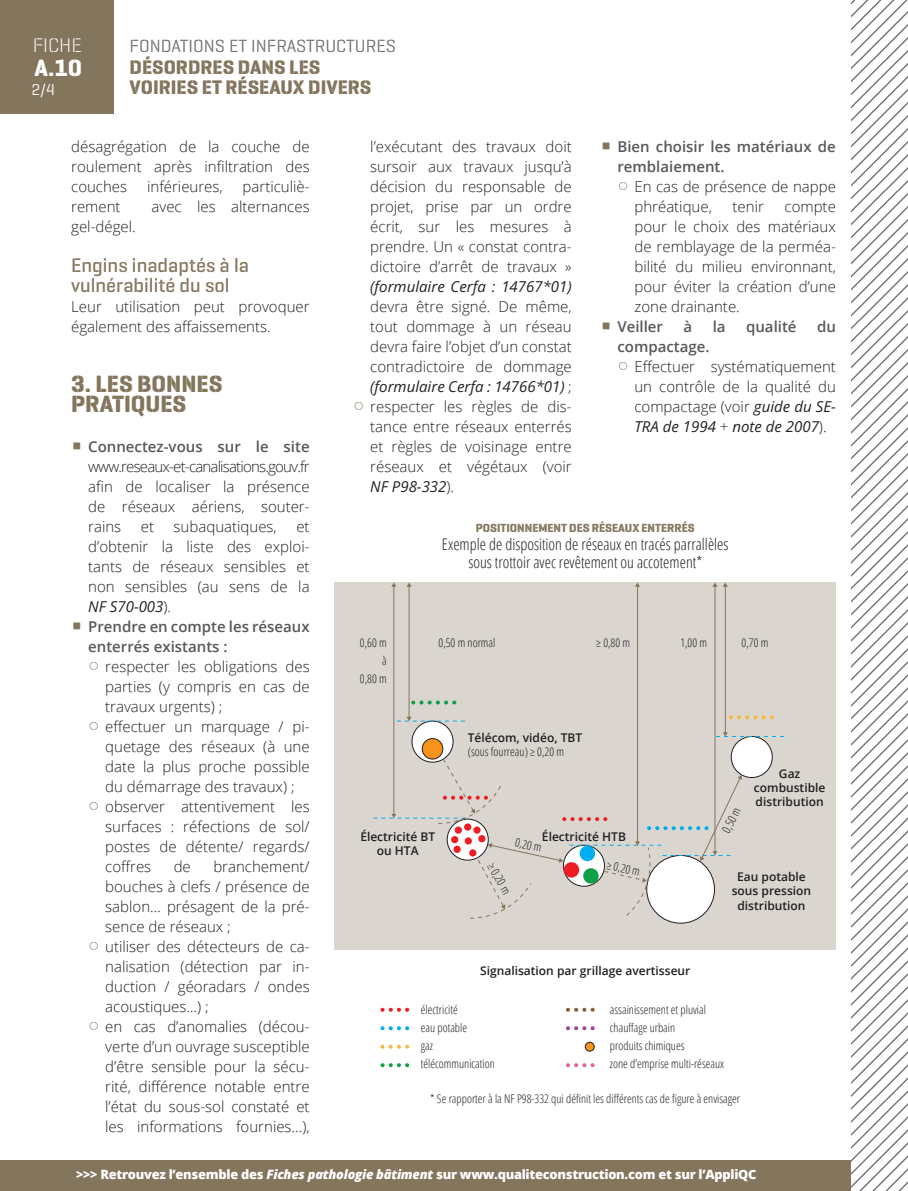
<style>
.page{position:relative;width:908px;height:1191px;background:#fff}
.page>*{position:absolute;margin:0;border:0;box-sizing:border-box;transform-origin:0 0}
.titre3{font:700 24px/20px "Geogrotesque Stencil A";color:#84755d}
.t1{font:700 24px "Geogrotesque Stencil A";color:#fff}
.t2{font:700 20px/20px "Geogrotesque Stencil A";color:#84755d}
.bold_vert{font:500 20px/20px "Geogrotesque Stencil A";color:#84755d}
.t3{font:20px "Geogrotesque Stencil C Lg";color:#fff}
.t4{font:18px "Geogrotesque Stencil A";color:#6c6d70}
.t5{font:300 condensed 16px/18px "Open Sans";color:#231f20;text-align:center}
.t6{font:16px "Geogrotesque Stencil A";color:#fff}
.t7{font:300 15px/20px "Open Sans";color:#231f20;text-align:justify}
.t8{font:600 15px/20px "Open Sans";color:#57585a}
.t9{font:800 12.8px "Open Sans";letter-spacing:-.02em;color:#fff}
.t10{font:300 condensed 12px/18px "Open Sans";color:#231f20}
.t11{font:600 12px/14.4px "Open Sans";color:#231f20;text-align:center}
.t12{font:700 12px "Geogrotesque Stencil A";color:#84755d}
.s1{font-family:"Geogrotesque Stencil A";font-weight:700;font-size:28px;color:#84755d}
.s2{font-weight:600;color:#57585a}
.s3{font-style:italic}
.s4{font-weight:600;font-stretch:normal}
</style>
<div class="page">
<div style="left:0;top:0;width:113px;height:113px;background:#84755d"></div>
<svg style="left:850px;top:0;width:57px;height:1191px"></svg>
<div style="left:0;top:1159px;width:850px;height:32px;background:#84755d"></div>
<div style="left:334px;top:582px;width:501px;height:367px;background:#dad5ce"></div>
<div style="left:731px;top:736px;width:41px;height:41px;background:#fff;border-radius:50%"></div>
<div style="left:730px;top:736px;width:42px;height:42px;border:1px solid #231f20;border-radius:50%"></div>
<div style="left:412px;top:721px;width:41px;height:41px;background:#fff;border-radius:50%"></div>
<div style="left:411px;top:720px;width:42px;height:42px;border:1px solid #231f20;border-radius:50%"></div>
<svg style="left:413px;top:700px;width:42px;height:4px"></svg>
<svg style="left:730px;top:715px;width:42px;height:4px"></svg>
<hr style="left:393px;top:586px;width:1px;height:228px;background:#84755d">
<svg style="left:391px;top:582px;width:5px;height:5px"></svg>
<hr style="left:636px;top:586px;width:1px;height:256px;background:#84755d">
<svg style="left:635px;top:582px;width:4px;height:5px"></svg>
<hr style="left:714px;top:586px;width:1px;height:266px;background:#84755d">
<hr style="left:408px;top:586px;width:1px;height:131px;background:#84755d">
<svg style="left:406px;top:582px;width:5px;height:5px"></svg>
<svg style="left:396px;top:717px;width:69px;height:4px"></svg>
<hr style="left:724px;top:586px;width:1px;height:147px;background:#84755d">
<svg style="left:712px;top:582px;width:15px;height:5px"></svg>
<svg style="left:715px;top:732px;width:70px;height:5px"></svg>
<svg style="left:373px;top:757px;width:368px;height:162px"></svg>
<div style="left:422px;top:738px;width:20px;height:21px;background:#f7931d;border-radius:50%"></div>
<div style="left:421px;top:738px;width:22px;height:21px;border:1px solid #231f20;border-radius:50%"></div>
<svg style="left:380px;top:1007px;width:27px;height:4px"></svg>
<svg style="left:380px;top:1026px;width:27px;height:4px"></svg>
<svg style="left:380px;top:1044px;width:27px;height:4px"></svg>
<svg style="left:380px;top:1063px;width:27px;height:4px"></svg>
<svg style="left:566px;top:1007px;width:26px;height:4px"></svg>
<svg style="left:566px;top:1026px;width:26px;height:4px"></svg>
<svg style="left:566px;top:1063px;width:26px;height:4px"></svg>
<div style="left:585px;top:1042px;width:9px;height:9px;background:#f7931d;border-radius:50%"></div>
<div style="left:584px;top:1041px;width:10px;height:10px;border:1px solid #231f20;border-radius:50%"></div>
<h2 class="t3" style="left:33px;top:33px;width:51px">FICHE</h2>
<p class="t4" style="left:130px;top:35px;width:268px">FONDATIONS ET INFRASTRUCTURES</p>
<h1 class="t1" style="left:35px;top:53px;width:49px">A.10</h1>
<p class="t6" style="left:32px;top:79px;width:25px">2/4</p>
<h2 class="t2" style="left:130px;top:57px;width:243px">DÉSORDRES DANS LES<br>VOIRIES ET RÉSEAUX DIVERS</h2>
<p class="t7" style="left:71px;top:136px;width:240px">désagrégation de la couche de roulement après infiltration des couches</p>
<p class="t7" style="left:147px;top:176px;width:77px">inférieures,</p>
<p class="t7" style="left:242px;top:176px;width:68px">particuliè-</p>
<p class="t7" style="left:71px;top:196px;width:51px">rement</p>
<p class="t7" style="left:151px;top:196px;width:160px">avec les alternances</p>
<p class="t7" style="left:71px;top:216px;width:66px">gel-dégel.</p>
<p class="bold_vert" style="left:71px;top:255px;width:179px">Engins inadaptés à la vulnérabilité du sol</p>
<p class="t7" style="left:71px;top:296px;width:240px">Leur utilisation peut provoquer également des affaissements.</p>
<p class="titre3" style="left:71px;top:374px;width:153px">3. LES BONNES<br>PRATIQUES</p>
<p class="t7" style="left:88px;top:436px;width:223px;text-indent:-17px"><span class="s1">Δ</span> <span class="s2">Connectez-vous sur le site </span>www.reseaux-et-canalisations.gouv.fr afin de localiser la présence de réseaux aériens, souter&shy;rains</p>
<p class="t7" style="left:141px;top:516px;width:15px">et</p>
<p class="t7" style="left:173px;top:516px;width:105px">subaquatiques,</p>
<p class="t7" style="left:88px;top:516px;width:223px;text-indent:208px">et d’obtenir la liste des exploi&shy;tants de réseaux sensibles et non sensibles (au sens de la <span class="s3">NF S70-003</span>).</p>
<p class="t8" style="left:88px;top:616px;width:223px;text-indent:-17px"><span class="s1">Δ</span> Prendre en compte les réseaux enterrés existants :</p>
<p class="t7" style="left:105px;top:656px;width:206px;text-indent:-17px"><span class="s1">Ω</span> respecter les obligations des parties (y compris en cas de travaux urgents) ;</p>
<p class="t7" style="left:105px;top:716px;width:206px;text-indent:-17px"><span class="s1">Ω</span> effectuer un marquage / pi&shy;quetage des réseaux (à une date la plus proche possible du démarrage des travaux) ;</p>
<p class="t7" style="left:105px;top:796px;width:206px;text-indent:-17px"><span class="s1">Ω</span> observer attentivement les surfaces : réfections de sol/ postes de détente/ regards/ coffres</p>
<p class="t7" style="left:105px;top:856px;width:206px;text-indent:108px">branchement/ bouches à clefs / présence de sablon… présagent de la pré&shy;sence de réseaux ;</p>
<p class="t7" style="left:105px;top:936px;width:206px;text-indent:-17px"><span class="s1">Ω</span> utiliser des détecteurs de ca&shy;nalisation (détection par in&shy;duction / géoradars / ondes acoustiques…) ;</p>
<p class="t7" style="left:105px;top:1016px;width:206px;text-indent:-17px"><span class="s1">Ω</span> en cas d’anomalies (décou&shy;verte d’un ouvrage susceptible d’être sensible pour la sécu&shy;rité, différence notable entre l’état du sous-sol constaté et les informations fournies...),</p>
<p class="t7" style="left:174px;top:856px;width:19px">de</p>
<p class="t7" style="left:370px;top:136px;width:203px">l’exécutant des travaux doit sursoir aux travaux jusqu’à décision du responsable de projet, prise par un ordre écrit, sur les mesures à prendre. Un « constat contra&shy;dictoire d’arrêt de travaux » <span class="s3">(formulaire Cerfa : 14767*01) </span>devra être signé. De même, tout dommage à un réseau devra faire l’objet d’un constat contradictoire de dommage <span class="s3">(formulaire Cerfa : 14766*01)</span> ;</p>
<p class="t7" style="left:370px;top:396px;width:203px;text-indent:-17px"><span class="s1">Ω</span> respecter les règles de dis&shy;tance entre réseaux enterrés et règles de voisinage entre réseaux et végétaux (voir <span class="s3">NF P98-332</span>).</p>
<p class="t8" style="left:617px;top:136px;width:220px;text-indent:-17px"><span class="s1">Δ</span> Bien choisir les matériaux de remblaiement.</p>
<p class="t7" style="left:634px;top:176px;width:203px;text-indent:-17px"><span class="s1">Ω</span> En cas de présence de nappe phréatique,</p>
<p class="t7" style="left:732px;top:196px;width:33px">tenir</p>
<p class="t7" style="left:634px;top:196px;width:203px;text-indent:150px">compte pour le choix des matériaux de remblayage de la perméa&shy;bilité du milieu environnant, pour éviter la création d’une zone drainante.</p>
<p class="t8" style="left:600px;top:316px;width:64px"><span class="s1">Δ</span> Veiller</p>
<p class="t8" style="left:683px;top:316px;width:10px">à</p>
<p class="t8" style="left:712px;top:316px;width:14px">la</p>
<p class="t8" style="left:745px;top:316px;width:52px">qualité</p>
<p class="t8" style="left:816px;top:316px;width:20px">du</p>
<p class="t8" style="left:617px;top:336px;width:94px">compactage.</p>
<p class="t7" style="left:634px;top:356px;width:203px;text-indent:-17px"><span class="s1">Ω</span> Effectuer systématiquement un contrôle de la qualité du compactage (voir <span class="s3">guide du SE-TRA de 1994</span> + <span class="s3">note de 2007</span>).</p>
<p class="t12" style="left:475px;top:520px;width:220px">POSITIONNEMENT DES RÉSEAUX ENTERRÉS</p>
<p class="t5" style="left:441px;top:534px;width:288px">Exemple de disposition de réseaux en tracés parrallèles sous trottoir avec revêtement ou accotement*</p>
<p class="t10" style="left:360px;top:633px;width:28px;text-align:right">0,60 m à<br>0,80 m</p>
<p class="t10" style="left:438px;top:633px;width:58px">0,50 m normal</p>
<p class="t10" style="left:596px;top:633px;width:35px">≥ 0,80 m</p>
<p class="t10" style="left:680px;top:633px;width:28px">1,00 m</p>
<p class="t10" style="left:741px;top:633px;width:28px">0,70 m</p>
<p class="t10" style="left:467px;top:729px;width:116px;line-height:14.4px"><span class="s4">Télécom, vidéo, TBT </span>(sous fourreau) ≥ 0,20 m</p>
<p class="t11" style="left:360px;top:829px;width:76px">Électricité BT ou HTA</p>
<p class="t11" style="left:541px;top:829px;width:85px">Électricité HTB</p>
<p class="t10" style="left:517px;top:832px;width:28px;rotate:12deg">0,20 m</p>
<p class="t10" style="left:498px;top:859px;width:35px;rotate:60deg">≥ 0,20 m</p>
<p class="t10" style="left:608px;top:855px;width:35px;rotate:12deg">≥ 0,20 m</p>
<p class="t11" style="left:480px;top:963px;width:212px">Signalisation par grillage avertisseur</p>
<p class="t10" style="left:716px;top:827px;width:28px;rotate:-63deg">0,50 m</p>
<p class="t11" style="left:753px;top:765px;width:73px">Gaz combustible distribution</p>
<p class="t11" style="left:731px;top:869px;width:81px">Eau potable sous pression distribution</p>
<p class="t10" style="left:420px;top:1000px;width:75px">électricité<br>eau potable<br>gaz télécommunication</p>
<p class="t10" style="left:609px;top:1000px;width:116px">assainissement et pluvial chauffage urbain<br>produits chimiques<br>zone d’emprise multi-réseaux</p>
<p class="t10" style="left:430px;top:1089px;width:311px">* Se rapporter à la NF P98-332 qui définit les différents cas de figure à envisager</p>
<p class="t9" style="left:76px;top:1165px;width:681px">&gt;&gt;&gt; Retrouvez l’ensemble des <span class="s3">Fiches pathologie bâtiment</span> sur www.qualiteconstruction.com et sur l’AppliQC</p>
</div>
